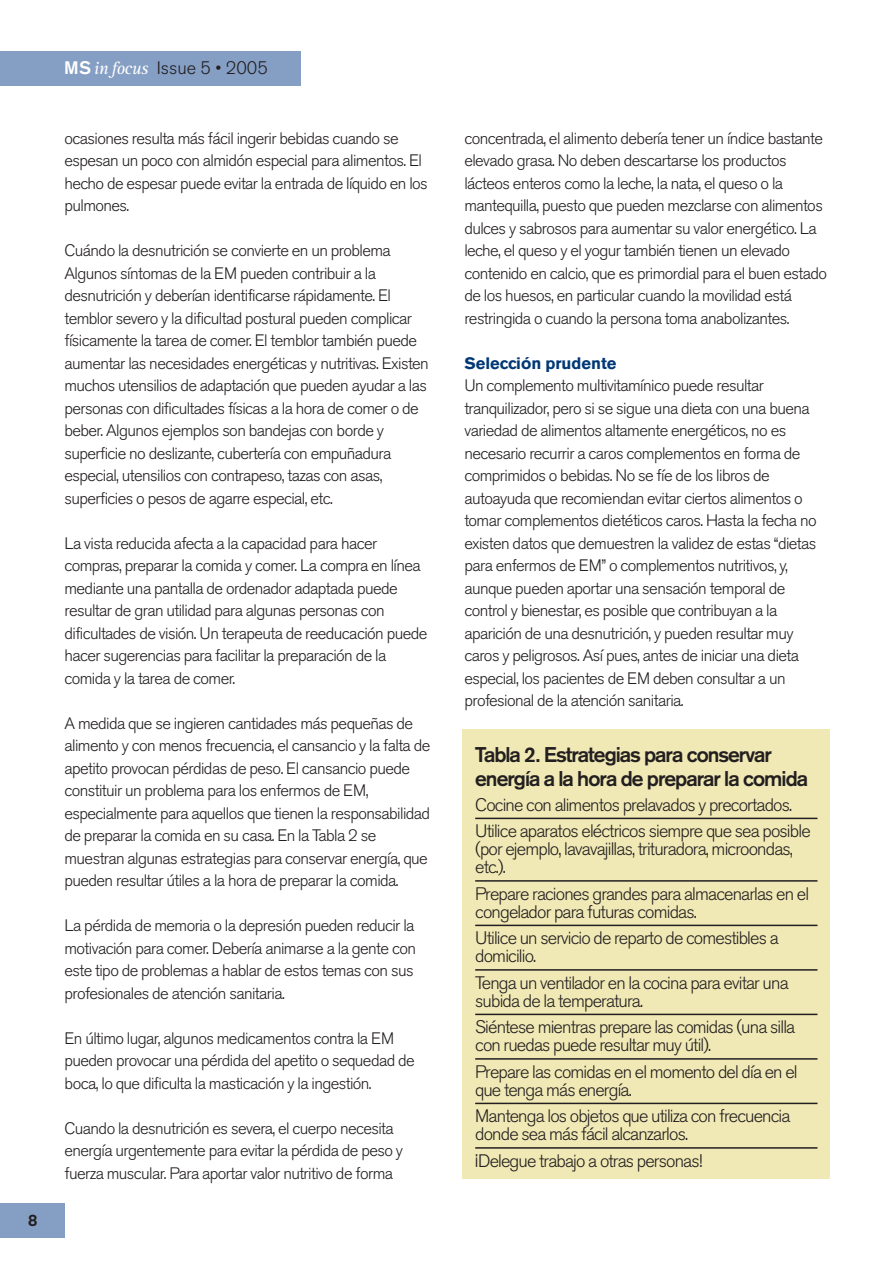
<style>
.page{position:relative;width:893px;height:1263px;background:#fff}
.page>*{position:absolute;margin:0;border:0;box-sizing:border-box;transform-origin:0 0}
.t1{font:700 21px/24px "Akzidenz Grotesk";letter-spacing:-.045em;color:#231f20}
.t2{font:300 18px/18px "Akzidenz Grotesk BE";letter-spacing:-.045em;color:#231f20}
.t3{font:300 18px "Akzidenz Grotesk BE";color:#231f20}
.t4{font:300 16.5px/22.5px "Akzidenz Grotesk BE";letter-spacing:-.035em;color:#231f20}
.t5{font:700 16.5px "Akzidenz Grotesk BE";color:#003876}
.t6{font:500 16.5px "Akzidenz Grotesk BE";color:#231f20}
.s1{font-weight:500;color:#fff}
.s2{font-family:"Rotis Serif";font-weight:400;font-style:italic;color:#fff}
</style>
<div class="page">
<div style="left:0;top:1204px;width:64px;height:34px;background:#859ec4"></div>
<div style="left:0;top:51px;width:300px;height:34px;background:#859ec4"></div>
<div style="left:462px;top:729px;width:368px;height:450px;background:#f0e9b5"></div>
<hr style="left:475px;top:818px;width:342px;height:1px;background:#231f20">
<hr style="left:475px;top:880px;width:342px;height:2px;background:#231f20">
<hr style="left:475px;top:925px;width:342px;height:1px;background:#231f20">
<hr style="left:475px;top:969px;width:342px;height:2px;background:#231f20">
<hr style="left:475px;top:1014px;width:342px;height:1px;background:#231f20">
<hr style="left:475px;top:1058px;width:342px;height:2px;background:#231f20">
<hr style="left:475px;top:1103px;width:342px;height:1px;background:#231f20">
<hr style="left:475px;top:1147px;width:342px;height:2px;background:#231f20">
<p class="t6" style="left:28px;top:1215px;width:11px">8</p>
<p class="t3" style="left:64px;top:61px;width:205px"><span class="s1">MS</span><span class="s2">infocus</span> Issue 5 • 2005</p>
<p class="t4" style="left:64px;top:129px;width:365px">ocasiones resulta más fácil ingerir bebidas cuando se espesan un poco con almidón especial para alimentos. El hecho de espesar puede evitar la entrada de líquido en los pulmones.</p>
<p class="t4" style="left:64px;top:242px;width:366px">Cuándo la desnutrición se convierte en un problema Algunos síntomas de la EM pueden contribuir a la desnutrición y deberían identificarse rápidamente. El temblor severo y la dificultad postural pueden complicar físicamente la tarea de comer. El temblor también puede aumentar las necesidades energéticas y nutritivas. Existen muchos utensilios de adaptación que pueden ayudar a las personas con dificultades físicas a la hora de comer o de beber. Algunos ejemplos son bandejas con borde y superficie no deslizante, cubertería con empuñadura especial, utensilios con contrapeso, tazas con asas, superficies o pesos de agarre especial, etc.</p>
<p class="t4" style="left:64px;top:534px;width:364px">La vista reducida afecta a la capacidad para hacer compras, preparar la comida y comer. La compra en línea mediante una pantalla de ordenador adaptada puede resultar de gran utilidad para algunas personas con dificultades de visión. Un terapeuta de reeducación puede hacer sugerencias para facilitar la preparación de la comida y la tarea de comer.</p>
<p class="t4" style="left:64px;top:714px;width:367px">A medida que se ingieren cantidades más pequeñas de alimento y con menos frecuencia, el cansancio y la falta de apetito provocan pérdidas de peso. El cansancio puede constituir un problema para los enfermos de EM, especialmente para aquellos que tienen la responsabilidad de preparar la comida en su casa. En la Tabla 2 se muestran algunas estrategias para conservar energía, que pueden resultar útiles a la hora de preparar la comida.</p>
<p class="t4" style="left:64px;top:916px;width:353px">La pérdida de memoria o la depresión pueden reducir la motivación para comer. Debería animarse a la gente con este tipo de problemas a hablar de estos temas con sus profesionales de atención sanitaria.</p>
<p class="t4" style="left:64px;top:1029px;width:352px">En último lugar, algunos medicamentos contra la EM pueden provocar una pérdida del apetito o sequedad de boca, lo que dificulta la masticación y la ingestión.</p>
<p class="t4" style="left:64px;top:1119px;width:340px">Cuando la desnutrición es severa, el cuerpo necesita energía urgentemente para evitar la pérdida de peso y fuerza muscular. Para aportar valor nutritivo de forma</p>
<p class="t4" style="left:464px;top:129px;width:364px">concentrada, el alimento debería tener un índice bastante elevado grasa. No deben descartarse los productos lácteos enteros como la leche, la nata, el queso o la mantequilla, puesto que pueden mezclarse con alimentos dulces y sabrosos para aumentar su valor energético. La leche, el queso y el yogur también tienen un elevado contenido en calcio, que es primordial para el buen estado de los huesos, en particular cuando la movilidad está restringida o cuando la persona toma anabolizantes.</p>
<p class="t5" style="left:464px;top:357px;width:154px">Selección prudente</p>
<p class="t4" style="left:464px;top:376px;width:354px">Un complemento multivitamínico puede resultar tranquilizador, pero si se sigue una dieta con una buena variedad de alimentos altamente energéticos, no es necesario recurrir a caros complementos en forma de comprimidos o bebidas. No se fíe de los libros de autoayuda que recomiendan evitar ciertos alimentos o tomar complementos dietéticos caros. Hasta la fecha no existen datos que demuestren la validez de estas “dietas para enfermos de EM” o complementos nutritivos, y, aunque pueden aportar una sensación temporal de control y bienestar, es posible que contribuyan a la aparición de una desnutrición, y pueden resultar muy caros y peligrosos. Así pues, antes de iniciar una dieta especial, los pacientes de EM deben consultar a un profesional de la atención sanitaria.</p>
<p class="t1" style="left:475px;top:744px;width:334px">Tabla 2. Estrategias para conservar energía a la hora de preparar la comida</p>
<p class="t2" style="left:475px;top:793px;width:337px;line-height:26.5px">Cocine con alimentos prelavados y precortados.<br>Utilice aparatos eléctricos siempre que sea posible</p>
<p class="t2" style="left:475px;top:842px;width:319px">(por ejemplo, lavavajillas, trituradora, microondas, etc.).</p>
<p class="t2" style="left:475px;top:887px;width:335px">Prepare raciones grandes para almacenarlas en el congelador para futuras comidas.</p>
<p class="t2" style="left:475px;top:931px;width:305px">Utilice un servicio de reparto de comestibles a domicilio.</p>
<p class="t2" style="left:475px;top:976px;width:315px">Tenga un ventilador en la cocina para evitar una subida de la temperatura.</p>
<p class="t2" style="left:475px;top:1020px;width:321px">Siéntese mientras prepare las comidas (una silla con ruedas puede resultar muy útil).</p>
<p class="t2" style="left:475px;top:1065px;width:324px">Prepare las comidas en el momento del día en el que tenga más energía.</p>
<p class="t2" style="left:475px;top:1109px;width:317px">Mantenga los objetos que utiliza con frecuencia donde sea más fácil alcanzarlos.</p>
<p class="t2" style="left:475px;top:1154px;width:229px">¡Delegue trabajo a otras personas!</p>
</div>
